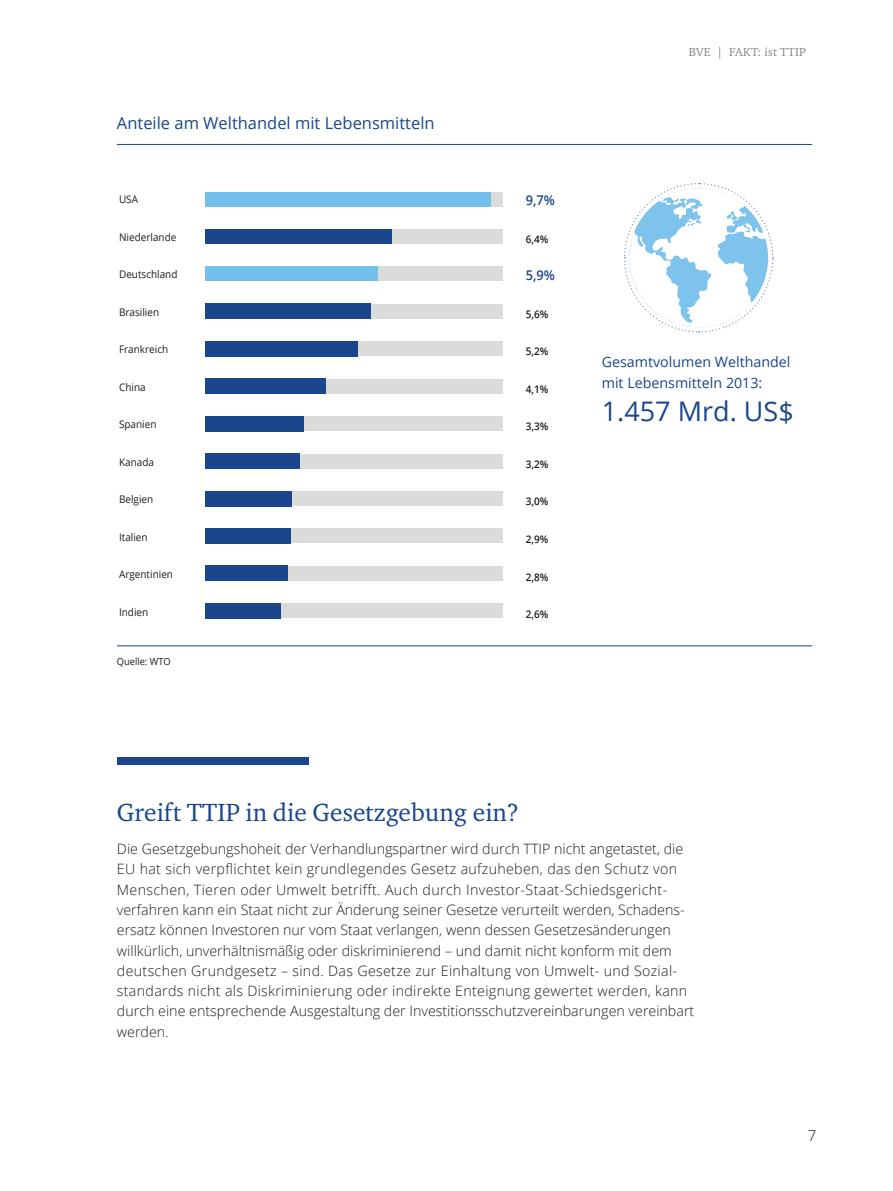
<style>
.page{position:relative;width:893px;height:1191px;background:#fff}
.page>*{position:absolute;margin:0;border:0;box-sizing:border-box;transform-origin:0 0}
.t1{font:27px "Open Sans";color:#1a478c}
.t2{font:25.5px "Charter ITC";color:#1a478c}
.t3{font:16.5px "Open Sans";color:#1a478c}
.t4{font:300 15px "Open Sans";color:#1c1c1b}
.t5{font:300 14.25px/20.2px "Open Sans";color:#1c1c1b}
.t6{font:14.25px/20.2px "Open Sans";color:#1a478c}
.t7{font:600 13.5px "Open Sans";color:#1b468e;scale:.95 1}
.t8{font:12px "Charter ITC";letter-spacing:.02em;color:#878787}
.t9{font:10.5px "Open Sans";color:#1c1c1b;scale:.95 1}
.t10{font:600 10.5px "Open Sans";color:#1c1c1b;scale:.95 1}
.t11{font:9.75px "Open Sans";color:#1c1c1b;scale:.95 1}
</style>
<div class="page">
<hr style="left:117px;top:144px;width:695px;height:1px;background:#1b468e">
<hr style="left:117px;top:645px;width:695px;height:1px;background:#1b468e">
<div style="left:209px;top:603px;width:293px;height:15px;background:#dbdbda"></div>
<div style="left:205px;top:603px;width:75px;height:15px;background:#1a478c"></div>
<div style="left:209px;top:566px;width:293px;height:15px;background:#dbdbda"></div>
<div style="left:205px;top:566px;width:82px;height:15px;background:#1a478c"></div>
<div style="left:209px;top:528px;width:293px;height:15px;background:#dbdbda"></div>
<div style="left:205px;top:528px;width:86px;height:15px;background:#1a478c"></div>
<div style="left:209px;top:491px;width:293px;height:15px;background:#dbdbda"></div>
<div style="left:205px;top:491px;width:87px;height:15px;background:#1a478c"></div>
<div style="left:209px;top:454px;width:293px;height:14px;background:#dbdbda"></div>
<div style="left:205px;top:453px;width:95px;height:15px;background:#1a478c"></div>
<div style="left:209px;top:416px;width:293px;height:15px;background:#dbdbda"></div>
<div style="left:205px;top:416px;width:99px;height:15px;background:#1a478c"></div>
<div style="left:209px;top:379px;width:293px;height:14px;background:#dbdbda"></div>
<div style="left:205px;top:379px;width:121px;height:15px;background:#1a478c"></div>
<div style="left:209px;top:341px;width:293px;height:15px;background:#dbdbda"></div>
<div style="left:205px;top:341px;width:153px;height:15px;background:#1a478c"></div>
<div style="left:209px;top:304px;width:293px;height:15px;background:#dbdbda"></div>
<div style="left:205px;top:304px;width:165px;height:15px;background:#1a478c"></div>
<div style="left:209px;top:266px;width:293px;height:15px;background:#dbdbda"></div>
<div style="left:205px;top:266px;width:172px;height:15px;background:#72c0eb"></div>
<div style="left:209px;top:229px;width:293px;height:15px;background:#dbdbda"></div>
<div style="left:205px;top:229px;width:186px;height:15px;background:#1a478c"></div>
<div style="left:209px;top:192px;width:293px;height:14px;background:#dbdbda"></div>
<div style="left:205px;top:192px;width:285px;height:14px;background:#72c0eb"></div>
<div style="left:117px;top:757px;width:191px;height:8px;background:#1b468e"></div>
<svg style="left:624px;top:183px;width:150px;height:150px"></svg>
<p class="t3" style="left:117px;top:111px;width:319px">Anteile am Welthandel mit Lebensmitteln</p>
<p class="t9" style="left:119px;top:192px;width:22px">USA</p>
<p class="t9" style="left:119px;top:229px;width:62px">Niederlande</p>
<p class="t9" style="left:119px;top:267px;width:63px">Deutschland</p>
<p class="t9" style="left:119px;top:304px;width:44px">Brasilien</p>
<p class="t9" style="left:119px;top:342px;width:53px">Frankreich</p>
<p class="t9" style="left:119px;top:379px;width:30px">China</p>
<p class="t9" style="left:119px;top:417px;width:41px">Spanien</p>
<p class="t9" style="left:119px;top:454px;width:38px">Kanada</p>
<p class="t9" style="left:119px;top:492px;width:38px">Belgien</p>
<p class="t9" style="left:119px;top:529px;width:32px">Italien</p>
<p class="t9" style="left:119px;top:567px;width:58px">Argentinien</p>
<p class="t9" style="left:119px;top:604px;width:32px">Indien</p>
<p class="t11" style="left:117px;top:654px;width:58px">Quelle: WTO</p>
<p class="t8" style="left:689px;top:45px;width:119px">BVE | FAKT: ist TTIP</p>
<p class="t7" style="left:526px;top:191px;width:32px">9,7%</p>
<p class="t10" style="left:526px;top:232px;width:25px">6,4%</p>
<p class="t7" style="left:526px;top:266px;width:32px">5,9%</p>
<p class="t10" style="left:526px;top:307px;width:25px">5,6%</p>
<p class="t10" style="left:526px;top:344px;width:25px">5,2%</p>
<p class="t10" style="left:526px;top:382px;width:25px">4,1%</p>
<p class="t10" style="left:526px;top:419px;width:25px">3,3%</p>
<p class="t10" style="left:526px;top:457px;width:25px">3,2%</p>
<p class="t10" style="left:526px;top:494px;width:25px">3,0%</p>
<p class="t10" style="left:526px;top:532px;width:25px">2,9%</p>
<p class="t10" style="left:526px;top:569px;width:25px">2,8%</p>
<p class="t10" style="left:526px;top:607px;width:25px">2,6%</p>
<p class="t6" style="left:602px;top:352px;width:190px">Gesamtvolumen Welthandel mit Lebensmitteln 2013:</p>
<h1 class="t1" style="left:602px;top:392px;width:194px">1.457 Mrd. US$</h1>
<h2 class="t2" style="left:117px;top:796px;width:404px">Greift TTIP in die Gesetzgebung ein?</h2>
<p class="t5" style="left:117px;top:838px;width:579px">Die Gesetzgebungshoheit der Verhandlungspartner wird durch TTIP nicht angetastet, die EU hat sich verpflichtet kein grundlegendes Gesetz aufzuheben, das den Schutz von Menschen, Tieren oder Umwelt betrifft. Auch durch Investor-Staat-Schiedsgericht&shy;verfahren kann ein Staat nicht zur Änderung seiner Gesetze verurteilt werden, Schadens&shy;ersatz können Investoren nur vom Staat verlangen, wenn dessen Gesetzesänderungen willkürlich, unverhältnismäßig oder diskriminierend – und damit nicht konform mit dem deutschen Grundgesetz – sind. Das Gesetze zur Einhaltung von Umwelt- und Sozial&shy;standards nicht als Diskriminierung oder indirekte Enteignung gewertet werden, kann durch eine entsprechende Ausgestaltung der Investitionsschutzvereinbarungen vereinbart werden.</p>
<p class="t4" style="left:808px;top:1125px;width:10px">7</p>
</div>
